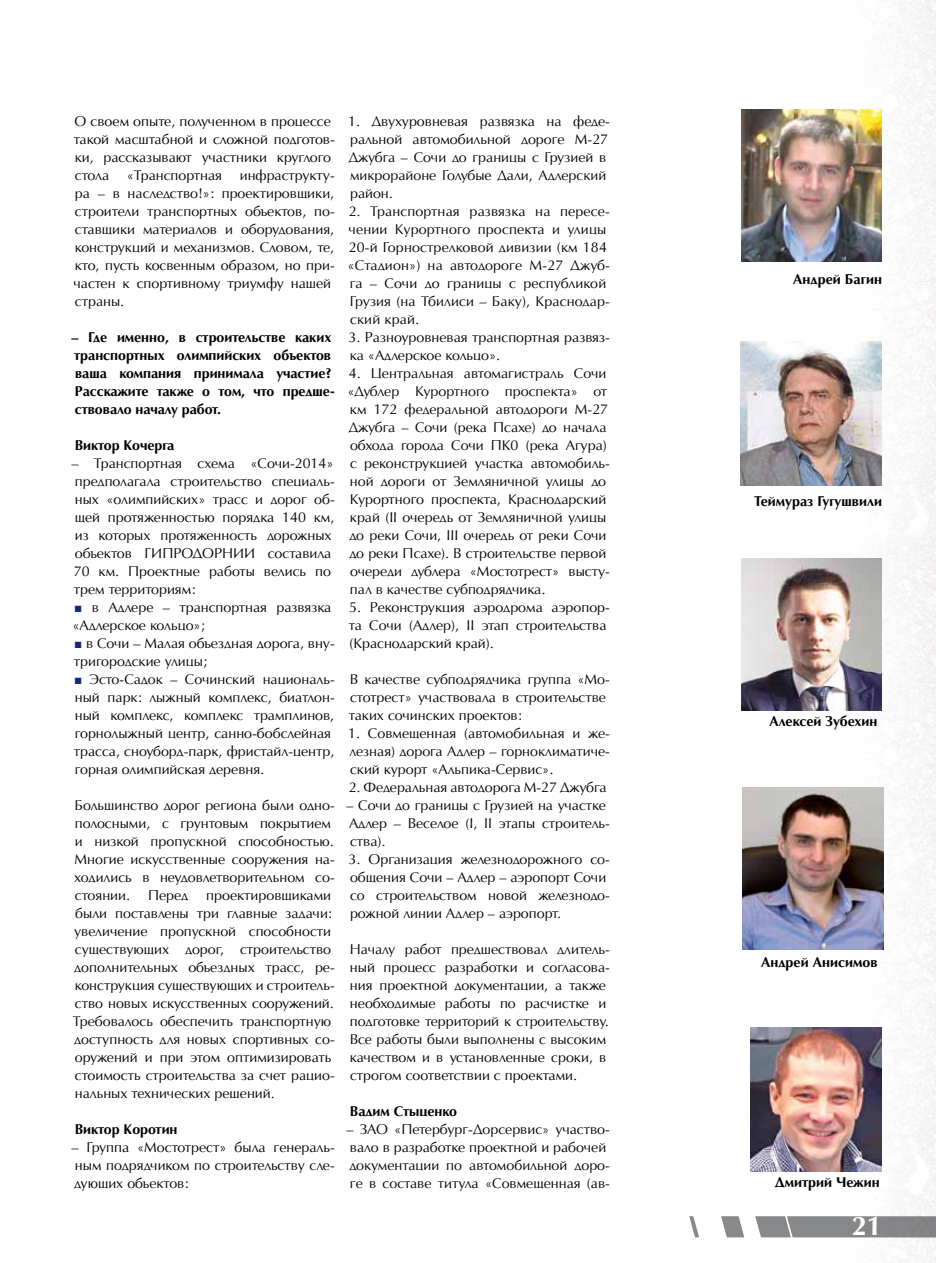
<style>
.page{position:relative;width:936px;height:1263px;background:#fff}
.page>*{position:absolute;margin:0;border:0;box-sizing:border-box;transform-origin:0 0}
.t1{font:700 27px "AG Opus High Resolution";color:#fff}
.t2{font:14.25px/18px "AG Opus High Resolution";color:#000}
.t3{font:700 14.25px/18px "AG Opus High Resolution";color:#000}
.s1{font-family:"Arial";font-size:13.5px;color:#13287a}
</style>
<div class="page">
<img style="left:795px;top:0;width:140px;height:1263px">
<svg style="left:689px;top:1216px;width:246px;height:21px"></svg>
<img style="left:741px;top:110px;width:140px;height:152px">
<img style="left:750px;top:1028px;width:131px;height:144px">
<img style="left:740px;top:342px;width:141px;height:144px">
<img style="left:741px;top:558px;width:140px;height:152px">
<img style="left:742px;top:787px;width:141px;height:162px">
<p class="t2" style="left:73px;top:112px;width:263px">О своем опыте, полученном в процессе такой масштабной и сложной подготов&shy;ки, рассказывают участники круглого стола «Транспортная инфраструкту&shy;ра – в наследство!»: проектировщики, строители транспортных объектов, по&shy;ставщики материалов и оборудования, конструкций и механизмов. Словом, те, кто, пусть косвенным образом, но при&shy;частен к спортивному триумфу нашей страны.</p>
<p class="t3" style="left:71px;top:328px;width:265px">– Где именно, в строительстве каких транспортных олимпийских объектов ваша компания принимала участие?<br>Расскажите также о том, что предше&shy;ствовало началу работ.</p>
<p class="t3" style="left:75px;top:436px;width:101px">Виктор Кочерга</p>
<p class="t2" style="left:71px;top:454px;width:265px">– Транспортная схема «Сочи-2014» предполагала строительство специаль&shy;ных «олимпийских» трасс и дорог об&shy;щей протяженностью порядка 140 км, из которых протяженность дорожных объектов ГИПРОДОРНИИ составила 70 км. Проектные работы велись по трем территориям:</p>
<p class="t2" style="left:72px;top:598px;width:260px"><span class="s1">■</span> в Адлере – транспортная развязка «Адлерское кольцо»;</p>
<p class="t2" style="left:74px;top:634px;width:262px"><span class="s1">■</span> в Сочи – Малая объездная дорога, вну&shy;тригородские улицы;</p>
<p class="t2" style="left:74px;top:670px;width:262px"><span class="s1">■</span> Эсто-Садок – Сочинский националь&shy;ный парк: лыжный комплекс, биатлон&shy;ный комплекс, комплекс трамплинов, горнолыжный центр, санно-бобслейная трасса, сноуборд-парк, фристайл-центр, горная олимпийская деревня.</p>
<p class="t2" style="left:74px;top:796px;width:262px">Большинство дорог региона были одно&shy;полосными, с грунтовым покрытием и низкой пропускной способностью.<br>Многие искусственные сооружения на&shy;ходились в неудовлетворительном со&shy;стоянии.</p>
<p class="t2" style="left:148px;top:886px;width:42px">Перед</p>
<p class="t2" style="left:73px;top:886px;width:263px;text-indent:133px">проектировщиками были поставлены три главные задачи: увеличение пропускной способности существующих дорог, строительство дополнительных объездных трасс, ре&shy;конструкция существующих и строитель&shy;ство новых искусственных сооружений.<br>Требовалось обеспечить транспортную доступность для новых спортивных со&shy;оружений и при этом оптимизировать стоимость строительства за счет рацио&shy;нальных технических решений.</p>
<p class="t3" style="left:75px;top:1120px;width:104px">Виктор Коротин</p>
<p class="t2" style="left:71px;top:1138px;width:265px;text-align:justify">– Группа «Мостотрест» была генераль&shy;ным подрядчиком по строительству сле&shy;дующих объектов:</p>
<p class="t2" style="left:348px;top:112px;width:263px">1. Двухуровневая развязка на феде&shy;ральной автомобильной дороге М-27<br>Джубга – Сочи до границы с Грузией в микрорайоне Голубые Дали, Адлерский район.</p>
<p class="t2" style="left:347px;top:202px;width:264px">2. Транспортная развязка на пересе&shy;чении Курортного проспекта и улицы<br>20-й Горнострелковой дивизии (км 184 «Стадион») на автодороге М-27 Джуб&shy;га – Сочи до границы с республикой<br>Грузия (на Тбилиси – Баку), Краснодар&shy;ский край.</p>
<p class="t2" style="left:348px;top:328px;width:263px">3. Разноуровневая транспортная развяз&shy;ка «Адлерское кольцо».</p>
<p class="t2" style="left:347px;top:364px;width:264px">4. Центральная автомагистраль Сочи «Дублер Курортного проспекта» от км 172 федеральной автодороги М-27<br>Джубга – Сочи (река Псахе) до начала обхода города Сочи ПК0 (река Агура) с реконструкцией участка автомобиль&shy;ной дороги от Земляничной улицы до Курортного проспекта, Краснодарский край (II очередь от Земляничной улицы до реки Сочи, III очередь от реки Сочи до реки Псахе). В строительстве первой очереди дублера «Мостотрест» высту&shy;пал в качестве субподрядчика.</p>
<p class="t2" style="left:349px;top:598px;width:262px">5. Реконструкция аэродрома аэропор&shy;та Сочи (Адлер), II этап строительства (Краснодарский край).</p>
<p class="t2" style="left:349px;top:670px;width:262px">В качестве субподрядчика группа «Мо&shy;стотрест» участвовала в строительстве таких сочинских проектов:</p>
<p class="t2" style="left:348px;top:724px;width:263px;text-align:justify">1. Совмещенная (автомобильная и же&shy;лезная) дорога Адлер – горноклиматиче&shy;ский курорт «Альпика-Сервис».</p>
<p class="t2" style="left:348px;top:778px;width:259px">2. Федеральная автодорога М-27 Джубга</p>
<p class="t2" style="left:346px;top:796px;width:265px">– Сочи до границы с Грузией на участке<br>Адлер – Веселое (I, II этапы строитель&shy;ства).</p>
<p class="t2" style="left:348px;top:850px;width:263px">3. Организация железнодорожного со&shy;общения Сочи – Адлер – аэропорт Сочи со строительством новой железнодо&shy;рожной линии Адлер – аэропорт.</p>
<p class="t2" style="left:349px;top:940px;width:262px">Началу работ предшествовал длитель&shy;ный процесс разработки и согласова&shy;ния проектной документации, а также необходимые работы по расчистке и подготовке территорий к строительству.<br>Все работы были выполнены с высоким качеством и в установленные сроки, в строгом соответствии с проектами.</p>
<p class="t3" style="left:350px;top:1102px;width:109px">Вадим Стыценко</p>
<p class="t2" style="left:346px;top:1120px;width:265px">– ЗАО «Петербург-Дорсервис» участво&shy;вало в разработке проектной и рабочей документации по автомобильной доро&shy;ге в составе титула «Совмещенная (ав-</p>
<p class="t3" style="left:793px;top:270px;width:90px">Андрей Багин</p>
<p class="t3" style="left:754px;top:493px;width:129px">Теймураз Гугушвили</p>
<p class="t3" style="left:769px;top:712px;width:109px">Алексей Зубехин</p>
<p class="t3" style="left:761px;top:953px;width:118px">Андрей Анисимов</p>
<p class="t3" style="left:774px;top:1173px;width:106px">Дмитрий Чежин</p>
<h1 class="t1" style="left:851px;top:1210px;width:32px">21</h1>
</div>
